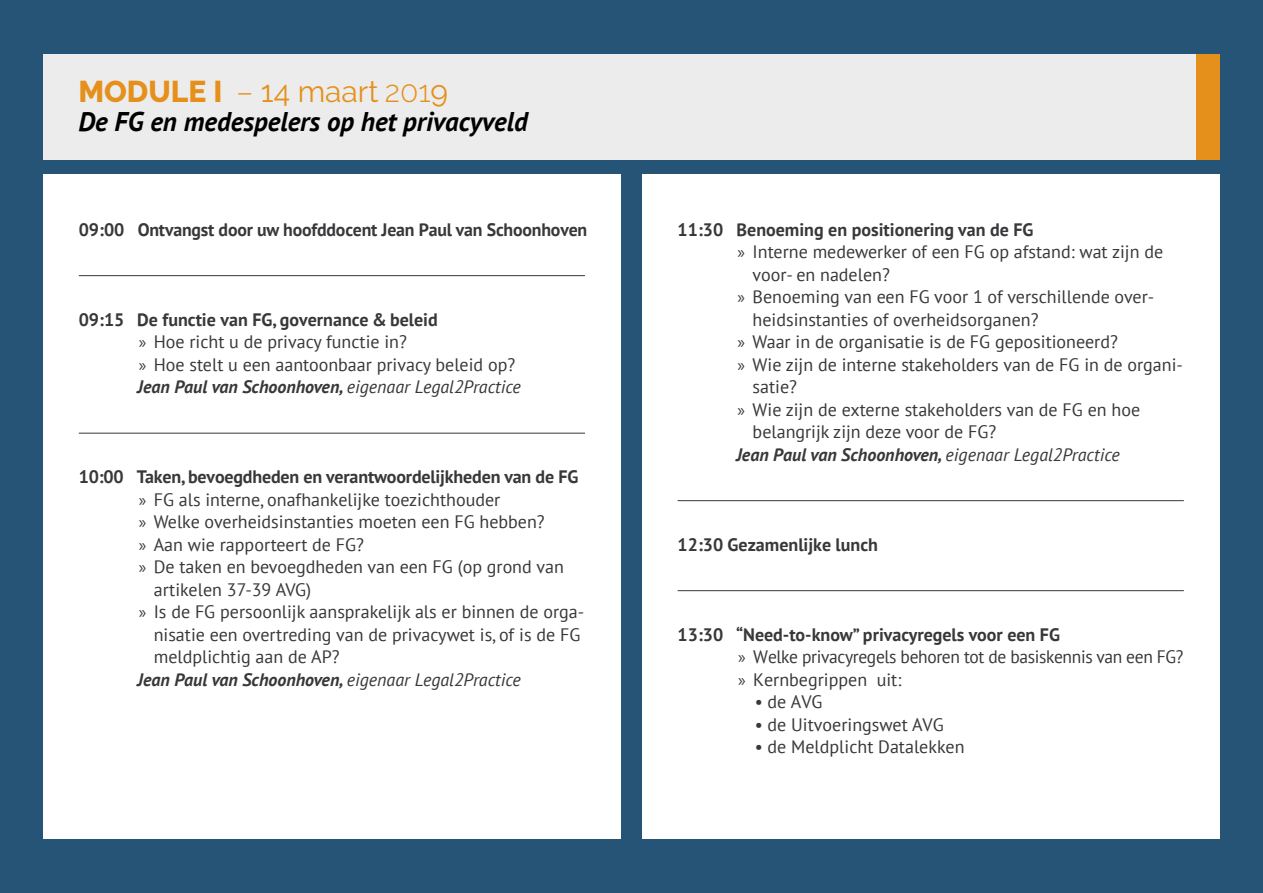
<style>
.page{position:relative;width:1263px;height:893px;background:#255477}
.page>*{position:absolute;margin:0;border:0;box-sizing:border-box;transform-origin:0 0}
.t1{font:30px "Raleway";color:#e5901a}
.t2{font:italic 700 27px "PT Sans";color:#000}
.t3{font:18px/22.5px "PT Sans";color:#38383b}
.t4{font:700 18px "PT Sans";letter-spacing:-.01em;color:#38383b}
.t5{font:18px/22.5px "PT Sans";letter-spacing:-.02em;color:#38383b}
.t6{font:italic 700 18px "PT Sans";color:#38383b}
.s1{font-weight:800}
.s2{font-weight:300}
.s3{font-weight:700}
.s4{font-family:"Myriad Pro"}
.s5{font-weight:700;font-style:italic}
.s6{font-style:italic}
.s7{font-weight:400}
</style>
<div class="page">
<div style="left:44px;top:54px;width:1151px;height:105px;background:#ececec"></div>
<div style="left:1195px;top:54px;width:24px;height:105px;background:#e5901a"></div>
<div style="left:642px;top:174px;width:577px;height:665px;background:#fff"></div>
<div style="left:44px;top:174px;width:577px;height:665px;background:#fff"></div>
<hr style="left:79px;top:275px;width:506px;height:1px;background:#38383b">
<hr style="left:79px;top:433px;width:506px;height:1px;background:#38383b">
<hr style="left:678px;top:500px;width:506px;height:1px;background:#38383b">
<hr style="left:678px;top:590px;width:506px;height:1px;background:#38383b">
<h1 class="t1" style="left:78px;top:74px;width:371px"><span class="s1">MODULE I</span> <span class="s2">–</span> 14 maart <span class="s2">201</span>9</h1>
<h2 class="t2" style="left:78px;top:103px;width:451px">De FG en medespelers op het privacyveld</h2>
<p class="t4" style="left:79px;top:217px;width:510px">09:00 Ontvangst door uw hoofddocent Jean Paul van Schoonhoven</p>
<p class="t3" style="left:137px;top:308px;width:385px;text-indent:-58px"><span class="s3">09:15 De functie van FG, governance &amp; beleid<br></span><span class="s4">»</span> Hoe richt u de privacy functie in?<br><span class="s4">»</span> Hoe stelt u een aantoonbaar privacy beleid op?<br><span class="s5">Jean Paul van Schoonhoven,</span> <span class="s6">eigenaar Legal2Practice</span></p>
<p class="t4" style="left:79px;top:465px;width:501px">10:00 Taken, bevoegdheden en verantwoordelijkheden van de FG</p>
<p class="t3" style="left:139px;top:488px;width:363px"><span class="s4">»</span> FG als interne, onafhankelijke toezichthouder</p>
<p class="t3" style="left:139px;top:510px;width:407px"><span class="s4">»</span> Welke overheidsinstanties moeten een FG hebben?</p>
<p class="t3" style="left:139px;top:533px;width:227px"><span class="s4">»</span> Aan wie rapporteert de FG?</p>
<p class="t3" style="left:139px;top:555px;width:427px"><span class="s4">»</span> De taken en bevoegdheden van een FG (op grond van</p>
<p class="t3" style="left:154px;top:578px;width:159px">artikelen 37-39 AVG)</p>
<p class="t3" style="left:139px;top:600px;width:447px"><span class="s4">»</span> Is de FG persoonlijk aansprakelijk als er binnen de orga-</p>
<p class="t3" style="left:154px;top:623px;width:428px">nisatie een overtreding van de privacywet is, of is de FG</p>
<p class="t3" style="left:154px;top:645px;width:187px">meldplichtig aan de AP?</p>
<p class="t6" style="left:137px;top:667px;width:385px">Jean Paul van Schoonhoven, <span class="s7">eigenaar Legal2Practice</span></p>
<p class="t4" style="left:678px;top:217px;width:357px">11:30 Benoeming en positionering van de FG</p>
<p class="t3" style="left:738px;top:240px;width:427px"><span class="s4">»</span> Interne medewerker of een FG op afstand: wat zijn de</p>
<p class="t3" style="left:753px;top:263px;width:139px">voor- en nadelen?</p>
<p class="t3" style="left:738px;top:285px;width:418px"><span class="s4">»</span> Benoeming van een FG voor 1 of verschillende over-</p>
<p class="t3" style="left:753px;top:308px;width:287px">heidsinstanties of overheidsorganen?</p>
<p class="t3" style="left:738px;top:330px;width:382px"><span class="s4">»</span> Waar in de organisatie is de FG gepositioneerd?</p>
<p class="t3" style="left:738px;top:353px;width:447px"><span class="s4">»</span> Wie zijn de interne stakeholders van de FG in de organi-</p>
<p class="t3" style="left:753px;top:375px;width:46px">satie?</p>
<p class="t3" style="left:738px;top:398px;width:404px"><span class="s4">»</span> Wie zijn de externe stakeholders van de FG en hoe</p>
<p class="t3" style="left:753px;top:420px;width:245px">belangrijk zijn deze voor de FG?</p>
<p class="t6" style="left:736px;top:442px;width:385px">Jean Paul van Schoonhoven, <span class="s7">eigenaar Legal2Practice</span></p>
<p class="t4" style="left:678px;top:532px;width:202px">12:30 Gezamenlijke lunch</p>
<p class="t5" style="left:738px;top:623px;width:447px;text-indent:-61px"><span class="s3">13:30 “Need-to-know” privacyregels voor een FG<br></span><span class="s4">»</span> Welke privacyregels behoren tot de basiskennis van een FG? <span class="s4">»</span> Kernbegrippen uit:</p>
<p class="t3" style="left:755px;top:690px;width:70px">• de AVG</p>
<p class="t3" style="left:755px;top:713px;width:191px">• de Uitvoeringswet AVG</p>
<p class="t3" style="left:755px;top:735px;width:211px">• de Meldplicht Datalekken</p>
</div>
